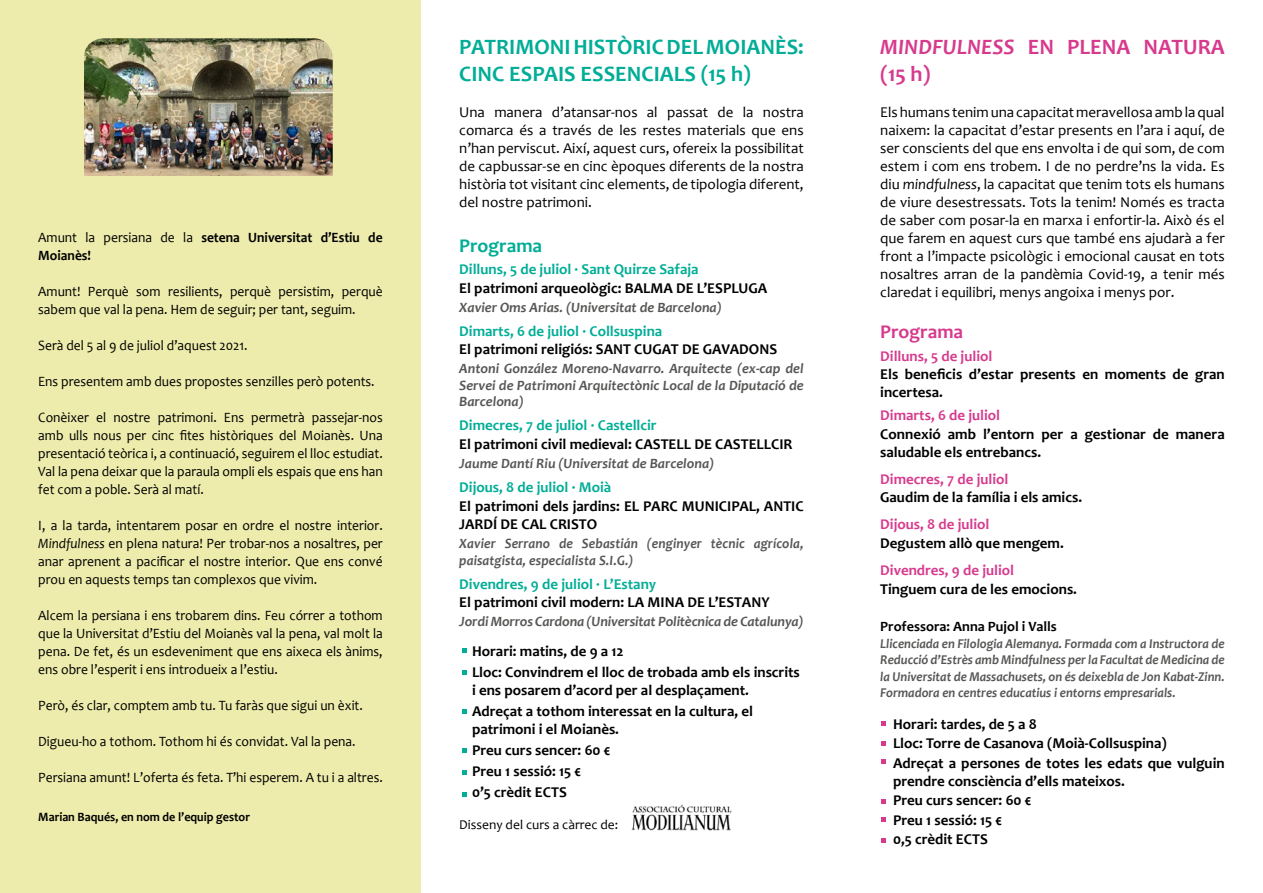
<style>
.page{position:relative;width:1263px;height:893px;background:#fff}
.page>*{position:absolute;margin:0;border:0;box-sizing:border-box;transform-origin:0 0}
.t1{font:700 22.05px/26.4px "Candara";color:#00ad96}
.t2{font:700 22.05px/26.4px "Candara";color:#d73a8d}
.t3{font:700 19.5px "Candara";color:#00ad96}
.t4{font:700 19.5px "Candara";color:#d73a8d}
.t5{font:700 15px/21px "Candara";color:#000}
.t6{font:15px/18px "Candara";color:#000;text-align:justify}
.t7{font:700 15px "Candara";color:#00ad96}
.t8{font:700 15px "Candara";color:#d73a8d}
.t9{font:14.25px/18px "Candara";color:#000;text-align:justify;scale:.95 1}
.t10{font:italic 700 14.25px/16.5px "Candara";color:#575756;text-align:justify}
.t11{font:italic 700 14.25px/16.5px "Candara";color:#575756;scale:.95 1}
.t12{font:700 14.25px/18px "Candara";color:#000;scale:.95 1}
.t13{font:700 14.25px "Candara";color:#000}
.t14{font:italic 700 13.5px/16.5px "Candara";color:#575756;text-align:justify;scale:.95 1}
.t15{font:13.5px "Candara";color:#000}
.t16{font:700 12.75px "Candara";color:#000;scale:.95 1}
.s1{font-weight:400}
.s2{font-style:italic}
</style>
<div class="page">
<div style="left:0;top:0;width:421px;height:893px;background:#edecac"></div>
<img style="left:631px;top:805px;width:101px;height:26px">
<svg style="left:462px;top:648px;width:5px;height:5px"></svg>
<svg style="left:462px;top:671px;width:5px;height:4px"></svg>
<svg style="left:462px;top:709px;width:5px;height:4px"></svg>
<svg style="left:462px;top:748px;width:5px;height:5px"></svg>
<svg style="left:462px;top:771px;width:5px;height:4px"></svg>
<svg style="left:462px;top:792px;width:5px;height:4px"></svg>
<svg style="left:882px;top:722px;width:4px;height:4px"></svg>
<svg style="left:882px;top:742px;width:4px;height:4px"></svg>
<svg style="left:882px;top:760px;width:4px;height:4px"></svg>
<svg style="left:882px;top:799px;width:4px;height:4px"></svg>
<svg style="left:882px;top:817px;width:4px;height:4px"></svg>
<svg style="left:882px;top:838px;width:4px;height:5px"></svg>
<img style="left:84px;top:38px;width:249px;height:138px">
<p class="t12" style="left:38px;top:228px;width:364px"><span class="s1">Amunt la persiana de la</span> setena Universitat d’Estiu de<br>Moianès!</p>
<p class="t9" style="left:38px;top:282px;width:364px">Amunt! Perquè som resilients, perquè persistim, perquè sabem que val la pena. Hem de seguir; per tant, seguim.</p>
<p class="t9" style="left:38px;top:336px;width:222px">Serà del 5 al 9 de juliol d’aquest 2021.</p>
<p class="t9" style="left:38px;top:372px;width:356px">Ens presentem amb dues propostes senzilles però potents.</p>
<p class="t9" style="left:38px;top:408px;width:364px">Conèixer el nostre patrimoni. Ens permetrà passejar-nos amb ulls nous per cinc fites històriques del Moianès. Una presentació teòrica i, a continuació, seguirem el lloc estudiat.<br>Val la pena deixar que la paraula ompli els espais que ens han fet com a poble. Serà al matí.</p>
<p class="t9" style="left:38px;top:516px;width:364px">I, a la tarda, intentarem posar en ordre el nostre interior.<br><span class="s2">Mindfulness</span> en plena natura! Per trobar-nos a nosaltres, per anar aprenent a pacificar el nostre interior. Que ens convé prou en aquests temps tan complexos que vivim.</p>
<p class="t9" style="left:38px;top:606px;width:364px">Alcem la persiana i ens trobarem dins. Feu córrer a tothom que la Universitat d’Estiu del Moianès val la pena, val molt la pena. De fet, és un esdeveniment que ens aixeca els ànims, ens obre l’esperit i ens introdueix a l’estiu.</p>
<p class="t9" style="left:38px;top:696px;width:343px">Però, és clar, comptem amb tu. Tu faràs que sigui un èxit.</p>
<p class="t9" style="left:38px;top:732px;width:336px">Digueu-ho a tothom. Tothom hi és convidat. Val la pena.</p>
<p class="t9" style="left:38px;top:768px;width:364px">Persiana amunt! L’oferta és feta. T’hi esperem. A tu i a altres.</p>
<p class="t16" style="left:38px;top:809px;width:224px">Marian Baqués, en nom de l’equip gestor</p>
<h1 class="t1" style="left:459px;top:34px;width:346px">PATRIMONI HISTÒRIC DEL MOIANÈS:<br>CINC ESPAIS ESSENCIALS (15 h)</h1>
<p class="t6" style="left:459px;top:103px;width:346px">Una manera d’atansar-nos al passat de la nostra comarca és a través de les restes materials que ens n’han perviscut. Així, aquest curs, ofereix la possibilitat de capbussar-se en cinc èpoques diferents de la nostra història tot visitant cinc elements, de tipologia diferent, del nostre patrimoni.</p>
<h2 class="t3" style="left:459px;top:233px;width:84px">Programa</h2>
<p class="t7" style="left:459px;top:260px;width:241px">Dilluns, 5 de juliol · Sant Quirze Safaja</p>
<p class="t5" style="left:459px;top:277px;width:309px">El patrimoni arqueològic: BALMA DE L’ESPLUGA</p>
<p class="t10" style="left:459px;top:299px;width:264px">Xavier Oms Arias. (Universitat de Barcelona)</p>
<p class="t7" style="left:459px;top:321px;width:205px">Dimarts, 6 de juliol · Collsuspina</p>
<p class="t5" style="left:459px;top:339px;width:319px">El patrimoni religiós: SANT CUGAT DE GAVADONS</p>
<p class="t10" style="left:459px;top:360px;width:346px">Antoni González Moreno-Navarro. Arquitecte (ex-cap del Servei de Patrimoni Arquitectònic Local de la Diputació de Barcelona)</p>
<p class="t7" style="left:459px;top:416px;width:199px">Dimecres, 7 de juliol · Castellcir</p>
<p class="t5" style="left:459px;top:433px;width:335px">El patrimoni civil medieval: CASTELL DE CASTELLCIR</p>
<p class="t10" style="left:459px;top:455px;width:256px">Jaume Dantí Riu (Universitat de Barcelona)</p>
<p class="t7" style="left:459px;top:477px;width:153px">Dijous, 8 de juliol · Moià</p>
<p class="t5" style="left:459px;top:496px;width:346px;line-height:18.8px">El patrimoni dels jardins: EL PARC MUNICIPAL, ANTIC<br>JARDÍ DE CAL CRISTO</p>
<p class="t11" style="left:459px;top:535px;width:364px">Xavier Serrano de Sebastián (enginyer tècnic agrícola, paisatgista, especialista S.I.G.)</p>
<p class="t7" style="left:459px;top:574px;width:198px">Divendres, 9 de juliol · L’Estany</p>
<p class="t5" style="left:459px;top:592px;width:312px">El patrimoni civil modern: LA MINA DE L’ESTANY</p>
<p class="t10" style="left:459px;top:613px;width:346px">Jordi Morros Cardona (Universitat Politècnica de Catalunya)</p>
<p class="t5" style="left:472px;top:640px;width:329px">Horari: matins, de 9 a 12<br>Lloc: Convindrem el lloc de trobada amb els inscrits</p>
<p class="t5" style="left:472px;top:679px;width:282px">i ens posarem d’acord per al desplaçament.<br>Adreçat a tothom interessat en la cultura, el</p>
<p class="t5" style="left:472px;top:718px;width:149px">patrimoni i el Moianès.<br>Preu curs sencer: 60 €<br>Preu 1 sessió: 15 €<br>0’5 crèdit ECTS</p>
<p class="t15" style="left:459px;top:816px;width:161px">Disseny del curs a càrrec de:</p>
<h1 class="t2" style="left:880px;top:34px;width:346px"><span class="s2">MINDFULNESS</span> EN PLENA NATURA (15 h)</h1>
<p class="t6" style="left:880px;top:103px;width:346px">Els humans tenim una capacitat meravellosa amb la qual naixem: la capacitat d’estar presents en l’ara i aquí, de ser conscients del que ens envolta i de qui som, de com estem i com ens trobem. I de no perdre’ns la vida. Es diu <span class="s2">mindfulness</span>, la capacitat que tenim tots els humans de viure desestressats. Tots la tenim! Només es tracta de saber com posar-la en marxa i enfortir-la. Això és el que farem en aquest curs que també ens ajudarà a fer front a l’impacte psicològic i emocional causat en tots nosaltres arran de la pandèmia Covid-19, a tenir més claredat i equilibri, menys angoixa i menys por.</p>
<h2 class="t4" style="left:880px;top:320px;width:84px">Programa</h2>
<p class="t8" style="left:880px;top:346px;width:114px">Dilluns, 5 de juliol</p>
<p class="t5" style="left:880px;top:365px;width:346px;line-height:18px">Els beneficis d’estar presents en moments de gran incertesa.</p>
<p class="t8" style="left:880px;top:406px;width:121px">Dimarts, 6 de juliol</p>
<p class="t5" style="left:880px;top:425px;width:346px;line-height:18px">Connexió amb l’entorn per a gestionar de manera saludable els entrebancs.</p>
<p class="t8" style="left:880px;top:469px;width:130px">Dimecres, 7 de juliol</p>
<p class="t5" style="left:880px;top:487px;width:203px">Gaudim de la família i els amics.</p>
<p class="t8" style="left:880px;top:515px;width:111px">Dijous, 8 de juliol</p>
<p class="t5" style="left:880px;top:533px;width:185px">Degustem allò que mengem.</p>
<p class="t8" style="left:880px;top:561px;width:135px">Divendres, 9 de juliol</p>
<p class="t5" style="left:880px;top:578px;width:198px">Tinguem cura de les emocions.</p>
<p class="t13" style="left:880px;top:618px;width:178px">Professora: Anna Pujol i Valls</p>
<p class="t14" style="left:880px;top:635px;width:364px">Llicenciada en Filologia Alemanya. Formada com a Instructora de Reducció d’Estrès amb Mindfulness per la Facultat de Medicina de la Universitat de Massachusets, on és deixebla de Jon Kabat-Zinn.<br>Formadora en centres educatius i entorns empresarials.</p>
<p class="t5" style="left:893px;top:714px;width:333px;line-height:19.5px">Horari: tardes, de 5 a 8<br>Lloc: Torre de Casanova (Moià-Collsuspina)<br>Adreçat a persones de totes les edats que vulguin</p>
<p class="t5" style="left:893px;top:771px;width:233px;line-height:19.5px">prendre consciència d’ells mateixos.<br>Preu curs sencer: 60 €<br>Preu 1 sessió: 15 €<br>0,5 crèdit ECTS</p>
</div>
